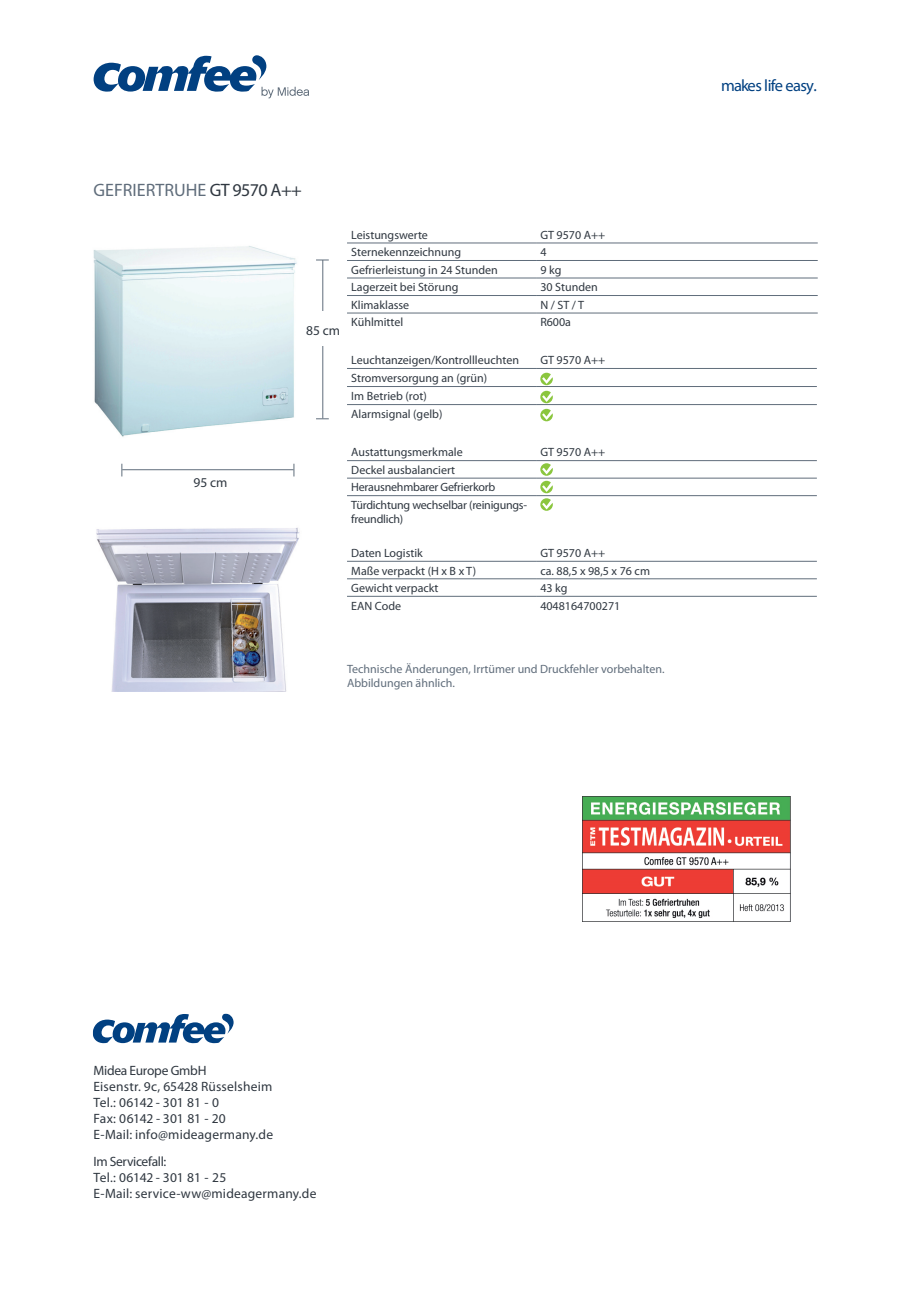
<style>
.page{position:relative;width:919px;height:1289px;background:#fff}
.page>*{position:absolute;margin:0;border:0;box-sizing:border-box;transform-origin:0 0}
.t1{font:18px "Myriad Pro";color:#606d7b}
.t2{font:16.5px "Myriad Pro";letter-spacing:-.045em;color:#014081}
.t3{font:13.5px/16.2px "Myriad Pro";letter-spacing:.01em;color:#2f3740}
.t4{font:12px/18px "Myriad Pro";color:#2f3740}
.t5{font:12px/17.5px "Myriad Pro";letter-spacing:-.02em;color:#2f3740}
.t6{font:12px/14.4px "Myriad Pro";color:#606d7b}
.s1{color:#2f3740}
</style>
<div class="page">
<svg style="left:94px;top:55px;width:215px;height:44px"></svg>
<hr style="left:347px;top:243px;width:189px;height:1px;background:#606d7b">
<hr style="left:347px;top:295px;width:189px;height:1px;background:#606d7b">
<hr style="left:536px;top:243px;width:281px;height:1px;background:#606d7b">
<hr style="left:347px;top:260px;width:189px;height:1px;background:#606d7b">
<hr style="left:347px;top:278px;width:189px;height:1px;background:#606d7b">
<hr style="left:536px;top:260px;width:281px;height:1px;background:#606d7b">
<hr style="left:536px;top:278px;width:281px;height:1px;background:#606d7b">
<hr style="left:347px;top:313px;width:189px;height:1px;background:#606d7b">
<hr style="left:536px;top:295px;width:281px;height:1px;background:#606d7b">
<hr style="left:536px;top:313px;width:281px;height:1px;background:#606d7b">
<hr style="left:347px;top:368px;width:189px;height:1px;background:#606d7b">
<hr style="left:536px;top:368px;width:280px;height:1px;background:#606d7b">
<hr style="left:347px;top:386px;width:189px;height:1px;background:#606d7b">
<hr style="left:536px;top:386px;width:280px;height:1px;background:#606d7b">
<hr style="left:347px;top:404px;width:189px;height:1px;background:#606d7b">
<hr style="left:536px;top:404px;width:280px;height:1px;background:#606d7b">
<svg style="left:540px;top:373px;width:12px;height:12px"></svg>
<svg style="left:540px;top:391px;width:12px;height:12px"></svg>
<svg style="left:540px;top:409px;width:12px;height:12px"></svg>
<hr style="left:347px;top:460px;width:189px;height:1px;background:#606d7b">
<hr style="left:347px;top:478px;width:189px;height:1px;background:#606d7b">
<hr style="left:347px;top:495px;width:189px;height:1px;background:#606d7b">
<hr style="left:536px;top:460px;width:280px;height:1px;background:#606d7b">
<hr style="left:536px;top:478px;width:280px;height:1px;background:#606d7b">
<hr style="left:536px;top:495px;width:280px;height:1px;background:#606d7b">
<svg style="left:540px;top:463px;width:12px;height:48px"></svg>
<hr style="left:347px;top:561px;width:189px;height:1px;background:#606d7b">
<hr style="left:536px;top:561px;width:280px;height:1px;background:#606d7b">
<hr style="left:347px;top:578px;width:189px;height:1px;background:#606d7b">
<hr style="left:536px;top:578px;width:280px;height:1px;background:#606d7b">
<hr style="left:347px;top:596px;width:189px;height:1px;background:#606d7b">
<hr style="left:536px;top:596px;width:280px;height:1px;background:#606d7b">
<svg style="left:316px;top:259px;width:13px;height:1px"></svg>
<svg style="left:316px;top:418px;width:13px;height:1px"></svg>
<hr style="left:322px;top:260px;width:1px;height:158px;background:#606d7b">
<div style="left:316px;top:311px;width:14px;height:34px;background:#fff"></div>
<svg style="left:93px;top:1013px;width:141px;height:31px"></svg>
<svg style="left:121px;top:463px;width:1px;height:13px"></svg>
<hr style="left:122px;top:469px;width:171px;height:1px;background:#606d7b">
<svg style="left:293px;top:463px;width:1px;height:13px"></svg>
<img style="left:93px;top:246px;width:204px;height:191px">
<img style="left:96px;top:527px;width:204px;height:164px">
<img style="left:583px;top:796px;width:207px;height:125px">
<h1 class="t1" style="left:94px;top:179px;width:210px">GEFRIERTRUHE <span class="s1">GT 9570 A++</span></h1>
<p class="t3" style="left:193px;top:474px;width:36px">95 cm</p>
<p class="t3" style="left:306px;top:322px;width:36px">85 cm</p>
<p class="t4" style="left:351px;top:225px;width:78px">Leistungswerte</p>
<p class="t4" style="left:540px;top:225px;width:67px">GT 9570 A++</p>
<p class="t4" style="left:351px;top:243px;width:111px">Sternekennzeichnung</p>
<p class="t4" style="left:540px;top:243px;width:8px">4</p>
<p class="t4" style="left:351px;top:260px;width:148px">Gefrierleistung in 24 Stunden</p>
<p class="t4" style="left:540px;top:260px;width:23px">9 kg</p>
<p class="t4" style="left:351px;top:278px;width:109px">Lagerzeit bei Störung</p>
<p class="t4" style="left:540px;top:278px;width:59px">30 Stunden</p>
<p class="t4" style="left:351px;top:295px;width:60px">Klimaklasse</p>
<p class="t4" style="left:540px;top:295px;width:45px">N / ST / T</p>
<p class="t4" style="left:351px;top:313px;width:54px">Kühlmittel</p>
<p class="t4" style="left:540px;top:313px;width:32px">R600a</p>
<p class="t4" style="left:351px;top:351px;width:169px">Leuchtanzeigen/Kontrollleuchten</p>
<p class="t4" style="left:540px;top:351px;width:67px">GT 9570 A++</p>
<p class="t4" style="left:351px;top:368px;width:137px">Stromversorgung an (grün)<br>Im Betrieb (rot)<br>Alarmsignal (gelb)</p>
<p class="t4" style="left:351px;top:443px;width:113px">Austattungsmerkmale</p>
<p class="t4" style="left:540px;top:443px;width:67px">GT 9570 A++</p>
<p class="t5" style="left:351px;top:461px;width:177px">Deckel ausbalanciert<br>Herausnehmbarer Gefrierkorb<br>Türdichtung wechselbar (reinigungs-</p>
<p class="t5" style="left:351px;top:510px;width:54px">freundlich)</p>
<p class="t4" style="left:351px;top:544px;width:73px">Daten Logistik</p>
<p class="t4" style="left:540px;top:544px;width:67px">GT 9570 A++</p>
<p class="t4" style="left:351px;top:561px;width:127px">Maße verpackt (H x B x T)</p>
<p class="t4" style="left:540px;top:561px;width:111px">ca. 88,5 x 98,5 x 76 cm</p>
<p class="t4" style="left:351px;top:579px;width:89px">Gewicht verpackt</p>
<p class="t4" style="left:540px;top:579px;width:29px">43 kg</p>
<p class="t4" style="left:351px;top:596px;width:51px">EAN Code</p>
<p class="t4" style="left:540px;top:596px;width:82px">4048164700271</p>
<p class="t6" style="left:347px;top:661px;width:319px">Technische Änderungen, Irrtümer und Druckfehler vorbehalten.<br>Abbildungen ähnlich.</p>
<h2 class="t2" style="left:721px;top:75px;width:97px">makes life easy.</h2>
<p class="t3" style="left:94px;top:1061px;width:181px">Midea Europe GmbH<br>Eisenstr. 9c, 65428 Rüsselsheim<br>Tel.: 06142 - 301 81 - 0<br>Fax: 06142 - 301 81 - 20<br>E-Mail: info@mideagermany.de</p>
<p class="t3" style="left:94px;top:1152px;width:224px">Im Servicefall:<br>Tel.: 06142 - 301 81 - 25<br>E-Mail: service-ww@mideagermany.de</p>
</div>
